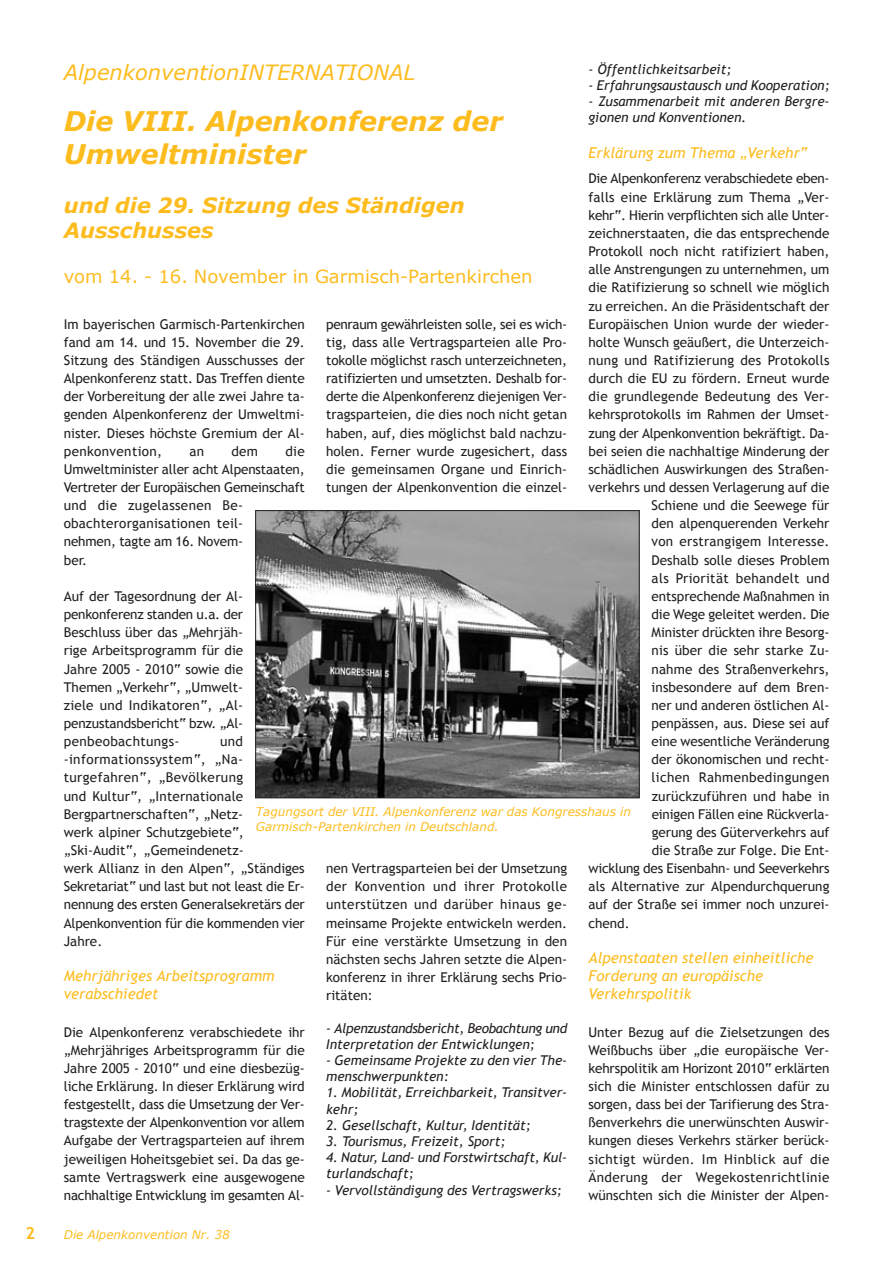
<style>
.page{position:relative;width:893px;height:1263px;background:#fff}
.page>*{position:absolute;margin:0;border:0;box-sizing:border-box;transform-origin:0 0}
.t1{font:italic 700 27px/32.4px "Verdana";color:#fdbc1e}
.t2{font:italic 700 21px/25.2px "Verdana";color:#fdbc1e}
.t3{font:italic 21px "Verdana";color:#fdbc1e}
.t4{font:18px "Verdana";color:#fdbc1e}
.t5{font:700 16.5px "Trebuchet MS";color:#fdbc1e}
.t6{font:italic 15px/18px "Trebuchet MS";color:#fdbc1e}
.t7{font:13.5px/18.1px "Trebuchet MS";color:#231f20;text-align:justify}
.t8{font:italic 13.5px/16.2px "Trebuchet MS";color:#231f20}
.t9{font:13.5px "Trebuchet MS";letter-spacing:-.02em;color:#231f20}
.t10{font:italic 13.5px/16.2px "Trebuchet MS";letter-spacing:-.025em;color:#231f20}
.t11{font:13.5px "Trebuchet MS";letter-spacing:.025em;color:#231f20}
.t12{font:13.5px "Trebuchet MS";letter-spacing:.02em;color:#231f20}
.t13{font:italic 12px/14.4px "Verdana";color:#fdbc1e}
</style>
<div class="page">
<img style="left:257px;top:512px;width:380px;height:284px">
<div style="left:255px;top:510px;width:384px;height:288px;border:1px solid #231f20"></div>
<p class="t8" style="left:588px;top:61px;width:144px">- ÷ffentlichkeitsarbeit;</p>
<p class="t8" style="left:588px;top:77px;width:242px">- Erfahrungsaustausch und Kooperation;</p>
<p class="t8" style="left:588px;top:93px;width:242px">- Zusammenarbeit mit anderen Bergre&shy;gionen und Konventionen.</p>
<p class="t6" style="left:588px;top:143px;width:221px">Erkl‰rung zum Thema ÑVerkehrì</p>
<p class="t9" style="left:588px;top:171px;width:242px">Die Alpenkonferenz verabschiedete eben-</p>
<p class="t7" style="left:588px;top:188px;width:242px">falls eine Erkl‰rung zum Thema ÑVer-</p>
<p class="t9" style="left:588px;top:207px;width:242px">kehrì. Hierin verpflichten sich alle Unter-</p>
<p class="t7" style="left:588px;top:224px;width:242px">zeichnerstaaten, die das entsprechende</p>
<p class="t7" style="left:588px;top:242px;width:242px">Protokoll noch nicht ratifiziert haben,</p>
<p class="t7" style="left:588px;top:260px;width:242px">alle Anstrengungen zu unternehmen, um</p>
<p class="t7" style="left:588px;top:278px;width:242px">die Ratifizierung so schnell wie mˆglich</p>
<p class="t7" style="left:588px;top:297px;width:242px">zu erreichen. An die Pr‰sidentschaft der</p>
<p class="t7" style="left:588px;top:315px;width:242px">Europ‰ischen Union wurde der wieder-</p>
<p class="t7" style="left:588px;top:333px;width:242px">holte Wunsch ge‰uflert, die Unterzeich-</p>
<p class="t12" style="left:588px;top:352px;width:242px">nung und Ratifizierung des Protokolls</p>
<p class="t7" style="left:588px;top:369px;width:242px">durch die EU zu fˆrdern. Erneut wurde</p>
<p class="t7" style="left:588px;top:387px;width:242px">die grundlegende Bedeutung des Ver-</p>
<p class="t7" style="left:588px;top:406px;width:242px">kehrsprotokolls im Rahmen der Umset-</p>
<p class="t7" style="left:588px;top:424px;width:242px">zung der Alpenkonvention bekr‰ftigt. Da-</p>
<p class="t7" style="left:588px;top:442px;width:242px">bei seien die nachhaltige Minderung der</p>
<p class="t7" style="left:588px;top:460px;width:242px">sch‰dlichen Auswirkungen des Straflen-</p>
<p class="t7" style="left:588px;top:478px;width:242px">verkehrs und dessen Verlagerung auf die</p>
<p class="t7" style="left:651px;top:496px;width:179px">Schiene und die Seewege f¸r</p>
<p class="t7" style="left:651px;top:514px;width:179px">den alpenquerenden Verkehr</p>
<p class="t7" style="left:651px;top:533px;width:179px">von erstrangigem Interesse.</p>
<p class="t7" style="left:651px;top:551px;width:179px">Deshalb solle dieses Problem</p>
<p class="t11" style="left:651px;top:570px;width:179px">als Priorit‰t behandelt und</p>
<p class="t7" style="left:651px;top:587px;width:179px">entsprechende Maflnahmen in</p>
<p class="t7" style="left:651px;top:605px;width:179px">die Wege geleitet werden. Die</p>
<p class="t7" style="left:651px;top:623px;width:179px">Minister dr¸ckten ihre Besorg-</p>
<p class="t7" style="left:651px;top:641px;width:179px">nis ¸ber die sehr starke Zu-</p>
<p class="t7" style="left:651px;top:660px;width:179px">nahme des Straflenverkehrs,</p>
<p class="t7" style="left:651px;top:678px;width:179px">insbesondere auf dem Bren-</p>
<p class="t7" style="left:651px;top:696px;width:179px">ner und anderen ˆstlichen Al-</p>
<p class="t7" style="left:651px;top:714px;width:179px">penp‰ssen, aus. Diese sei auf</p>
<p class="t7" style="left:651px;top:732px;width:179px">eine wesentliche Ver‰nderung</p>
<p class="t7" style="left:651px;top:750px;width:179px">der ˆkonomischen und recht-</p>
<p class="t11" style="left:651px;top:770px;width:179px">lichen Rahmenbedingungen</p>
<p class="t7" style="left:651px;top:787px;width:179px">zur¸ckzuf¸hren und habe in</p>
<p class="t7" style="left:651px;top:805px;width:179px">einigen F‰llen eine R¸ckverla-</p>
<p class="t7" style="left:651px;top:823px;width:179px">gerung des G¸terverkehrs auf</p>
<p class="t7" style="left:651px;top:841px;width:179px">die Strafle zur Folge. Die Ent-</p>
<p class="t7" style="left:588px;top:859px;width:242px">wicklung des Eisenbahn- und Seeverkehrs</p>
<p class="t7" style="left:588px;top:877px;width:242px">als Alternative zur Alpendurchquerung</p>
<p class="t7" style="left:588px;top:896px;width:242px">auf der Strafle sei immer noch unzurei-</p>
<p class="t7" style="left:588px;top:914px;width:43px">chend.</p>
<p class="t6" style="left:588px;top:949px;width:226px">Alpenstaaten stellen einheitliche<br>Forderung an europ‰ische<br>Verkehrspolitik</p>
<p class="t7" style="left:588px;top:1023px;width:242px">Unter Bezug auf die Zielsetzungen des Weiflbuchs ¸ber Ñdie europ‰ische Ver&shy;kehrspolitik am Horizont 2010ì erkl‰rten sich die Minister entschlossen daf¸r zu sorgen, dass bei der Tarifierung des Stra&shy;flenverkehrs die unerw¸nschten Auswir&shy;kungen dieses Verkehrs st‰rker ber¸ck&shy;sichtigt w¸rden. Im Hinblick auf die ƒnderung der Wegekostenrichtlinie w¸nschten sich die Minister der Alpen-</p>
<h2 class="t3" style="left:64px;top:59px;width:353px">AlpenkonventionINTERNATIONAL</h2>
<h1 class="t1" style="left:64px;top:104px;width:440px">Die VIII. Alpenkonferenz der<br>Umweltminister</h1>
<h2 class="t2" style="left:64px;top:192px;width:402px">und die 29. Sitzung des St‰ndigen<br>Ausschusses</h2>
<h3 class="t4" style="left:64px;top:265px;width:470px">vom 14. - 16. November in Garmisch-Partenkirchen</h3>
<p class="t7" style="left:326px;top:315px;width:242px">penraum gew‰hrleisten solle, sei es wich&shy;tig, dass alle Vertragsparteien alle Pro&shy;tokolle mˆglichst rasch unterzeichneten, ratifizierten und umsetzten. Deshalb for&shy;derte die Alpenkonferenz diejenigen Ver&shy;tragsparteien, die dies noch nicht getan haben, auf, dies mˆglichst bald nachzu&shy;holen. Ferner wurde zugesichert, dass die gemeinsamen Organe und Einrich&shy;tungen der Alpenkonvention die einzel-</p>
<p class="t7" style="left:64px;top:315px;width:242px">Im bayerischen Garmisch-Partenkirchen fand am 14. und 15. November die 29.<br>Sitzung des St‰ndigen Ausschusses der Alpenkonferenz statt. Das Treffen diente der Vorbereitung der alle zwei Jahre ta&shy;genden Alpenkonferenz der Umweltmi&shy;nister. Dieses hˆchste Gremium der Al&shy;penkonvention,</p>
<p class="t7" style="left:64px;top:442px;width:242px;text-align:left;text-indent:221px">die<br>Umweltminister aller acht Alpenstaaten,<br>Vertreter der Europ‰ischen Gemeinschaft und die zugelassenen Be&shy;obachterorganisationen teil-<br>nehmen, tagte am 16. Novem-<br>ber.</p>
<p class="t7" style="left:64px;top:587px;width:181px">Auf der Tagesordnung der Al&shy;penkonferenz standen u.a. der Beschluss ¸ber das ÑMehrj‰h&shy;rige Arbeitsprogramm f¸r die Jahre 2005 - 2010ì sowie die Themen ÑVerkehrì, ÑUmwelt&shy;ziele und Indikatorenì, ÑAl&shy;penzustandsberichtì bzw. ÑAl&shy;penbeobachtungs-</p>
<p class="t7" style="left:189px;top:442px;width:16px">an</p>
<p class="t7" style="left:231px;top:442px;width:28px">dem</p>
<p class="t7" style="left:64px;top:732px;width:242px;text-align:left;text-indent:156px">und -informationssystemì, ÑNa&shy;turgefahrenì, ÑBevˆlkerung<br>und Kulturì, ÑInternationale<br>Bergpartnerschaftenì, ÑNetz-<br>werk alpiner Schutzgebieteì,<br>ÑSki-Auditì, ÑGemeindenetz-<br>werk Allianz in den Alpenì, ÑSt‰ndiges<br>Sekretariatì und last but not least die Er&shy;nennung des ersten Generalsekret‰rs der<br>Alpenkonvention f¸r die kommenden vier<br>Jahre.</p>
<p class="t6" style="left:64px;top:967px;width:212px">Mehrj‰hriges Arbeitsprogramm verabschiedet</p>
<p class="t7" style="left:64px;top:1023px;width:242px">Die Alpenkonferenz verabschiedete ihr ÑMehrj‰hriges Arbeitsprogramm f¸r die Jahre 2005 - 2010ì und eine diesbez¸g&shy;liche Erkl‰rung. In dieser Erkl‰rung wird festgestellt, dass die Umsetzung der Ver&shy;tragstexte der Alpenkonvention vor allem Aufgabe der Vertragsparteien auf ihrem jeweiligen Hoheitsgebiet sei. Da das ge&shy;samte Vertragswerk eine ausgewogene nachhaltige Entwicklung im gesamten Al-</p>
<p class="t13" style="left:256px;top:804px;width:376px">Tagungsort der VIII. Alpenkonferenz war das Kongresshaus in<br>Garmisch-Partenkirchen in Deutschland.</p>
<p class="t7" style="left:326px;top:859px;width:242px">nen Vertragsparteien bei der Umsetzung der Konvention und ihrer Protokolle unterst¸tzen und dar¸ber hinaus ge&shy;meinsame Projekte entwickeln werden.<br>F¸r eine verst‰rkte Umsetzung in den n‰chsten sechs Jahren setzte die Alpen&shy;konferenz in ihrer Erkl‰rung sechs Prio&shy;rit‰ten:</p>
<p class="t10" style="left:326px;top:1020px;width:242px">- Alpenzustandsbericht, Beobachtung und<br>Interpretation der Entwicklungen;</p>
<p class="t8" style="left:326px;top:1052px;width:242px">- Gemeinsame Projekte zu den vier The&shy;menschwerpunkten:</p>
<p class="t8" style="left:326px;top:1084px;width:242px">1. Mobilit‰t, Erreichbarkeit, Transitver&shy;kehr;</p>
<p class="t8" style="left:326px;top:1117px;width:206px">2. Gesellschaft, Kultur, Identit‰t;</p>
<p class="t8" style="left:326px;top:1133px;width:181px">3. Tourismus, Freizeit, Sport;</p>
<p class="t8" style="left:326px;top:1149px;width:242px">4. Natur, Land- und Forstwirtschaft, Kul&shy;turlandschaft;</p>
<p class="t8" style="left:326px;top:1182px;width:237px">- Vervollst‰ndigung des Vertragswerks;</p>
<p class="t5" style="left:26px;top:1224px;width:11px">2</p>
<p class="t13" style="left:64px;top:1227px;width:167px">Die Alpenkonvention Nr. 38</p>
</div>
